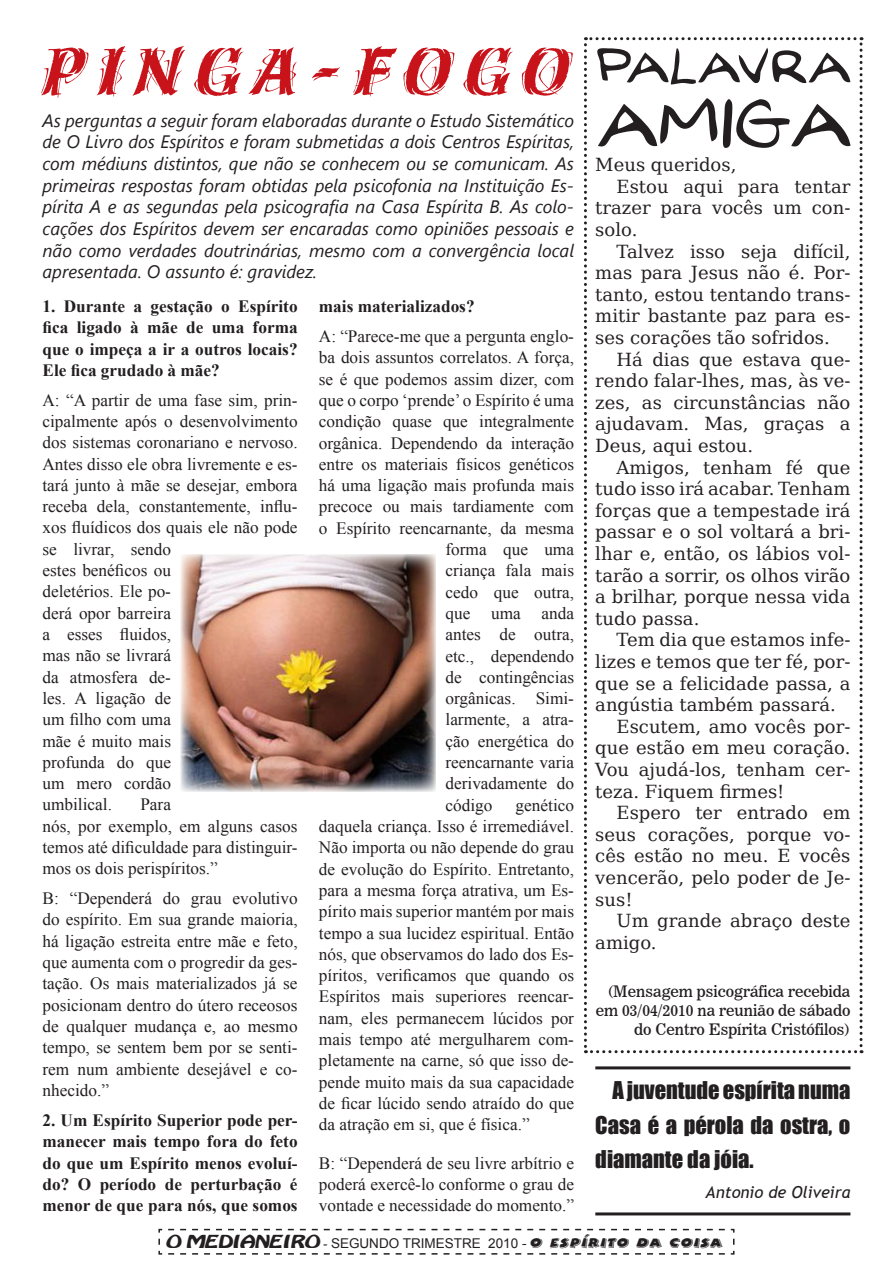
<style>
.page{position:relative;width:893px;height:1263px;background:#fff}
.page>*{position:absolute;margin:0;border:0;box-sizing:border-box;transform-origin:0 0}
.t1{font:81px "Nellys Hand";color:#231f20;scale:1.04 1}
.t2{font:72px "Hazel Let Plain";letter-spacing:.15em;color:#c8131b}
.t3{font:57px "Nellys Hand";letter-spacing:.01em;color:#231f20;scale:1.04 1}
.t4{font:22.5px/34.5px "Impact";color:#231f20;text-align:justify}
.t5{font:18px/21.6px "DejaVu Serif";color:#231f20;text-align:justify}
.t6{font:italic 18px/21.6px "Segoe UI";color:#231f20;text-align:justify}
.t7{font:17.25px/21.3px "Times New Roman";color:#231f20;text-align:justify}
.t8{font:700 17.25px/21.3px "Times New Roman";color:#231f20;text-align:justify}
.t9{font:italic 16.5px "Trebuchet MS";color:#231f20}
.t10{font:15.75px/18.9px "News 706 BT Roman C";color:#231f20;text-align:right}
.t11{font:13.5px "Arial";color:#231f20}
.s1{font-family:"Batavia";font-stretch:expanded;font-size:17.55px}
.s2{font-family:"Times New Roman"}
.s3{font-family:"Bertram Let Plain";font-size:15px}
</style>
<div class="page">
<img style="left:181px;top:554px;width:255px;height:238px">
<svg style="left:584px;top:37px;width:278px;height:1016px"></svg>
<hr style="left:595px;top:1066px;width:255px;height:3px;background:#231f20">
<hr style="left:595px;top:1212px;width:255px;height:3px;background:#231f20">
<svg style="left:158px;top:1228px;width:577px;height:27px"></svg>
<p class="t2" style="left:43px;top:32px;width:531px">PINGA-FOGO</p>
<p class="t6" style="left:43px;top:109px;width:533px">As perguntas a seguir foram elaboradas durante o Estudo Sistemático de O Livro dos Espíritos e foram submetidas a dois Centros Espíritas, com médiuns distintos, que não se conhecem ou se comunicam. As primeiras respostas foram obtidas pela psicofonia na Instituição Es&shy;pírita A e as segundas pela psicografia na Casa Espírita B. As colo&shy;cações dos Espíritos devem ser encaradas como opiniões pessoais e não como verdades doutrinárias, mesmo com a convergência local apresentada. O assunto é: gravidez.</p>
<p class="t8" style="left:43px;top:295px;width:257px">1. Durante a gestação o Espírito fica ligado à mãe de uma forma que o impeça a ir a outros locais?<br>Ele fica grudado à mãe?</p>
<p class="t7" style="left:43px;top:389px;width:257px;text-align:left">A: “A partir de uma fase sim, prin&shy;cipalmente após o desenvolvimento dos sistemas coronariano e nervoso.<br>Antes disso ele obra livremente e es&shy;tará junto à mãe se desejar, embora receba dela, constantemente, influ&shy;xos fluídicos dos quais ele não pode se livrar, sendo<br>estes benéficos ou<br>deletérios. Ele po-<br>derá opor barreira<br>a esses fluidos,<br>mas não se livrará<br>da atmosfera de-<br>les. A ligação de<br>um filho com uma<br>mãe é muito mais<br>profunda do que<br>um mero cordão<br>umbilical.</p>
<p class="t3" style="left:595px;top:31px;width:247px">PALAVRA</p>
<p class="t1" style="left:595px;top:73px;width:247px">AMIGA</p>
<p class="t5" style="left:595px;top:152px;width:143px">Meus queridos,</p>
<p class="t5" style="left:595px;top:174px;width:257px;text-indent:21px">Estou aqui para tentar trazer para vocês um con&shy;solo.</p>
<p class="t5" style="left:595px;top:239px;width:257px;text-indent:21px">Talvez isso seja difícil, mas para Jesus não é. Por&shy;tanto, estou tentando trans&shy;mitir bastante paz para es&shy;ses corações tão sofridos.</p>
<p class="t5" style="left:595px;top:347px;width:257px;text-indent:21px">Há dias que estava que&shy;rendo falar-lhes, mas, às ve&shy;zes, as circunstâncias não ajudavam. Mas, graças a Deus, aqui estou.</p>
<p class="t5" style="left:595px;top:455px;width:257px;text-indent:21px">Amigos, tenham fé que tudo isso irá acabar. Tenham forças que a tempestade irá passar e o sol voltará a bri&shy;lhar e, então, os lábios vol&shy;tarão a sorrir, os olhos virão a brilhar, porque nessa vida tudo passa.</p>
<p class="t5" style="left:595px;top:628px;width:257px;text-indent:21px">Tem dia que estamos infe&shy;lizes e temos que ter fé, por&shy;que se a felicidade passa, a angústia também passará.</p>
<p class="t5" style="left:595px;top:714px;width:257px;text-indent:21px">Escutem, amo vocês por&shy;que estão em meu coração.<br>Vou ajudá-los, tenham cer&shy;teza. Fiquem firmes!</p>
<p class="t5" style="left:595px;top:800px;width:257px;text-indent:21px">Espero ter entrado em seus corações, porque vo&shy;cês estão no meu. E vocês vencerão, pelo poder de Je&shy;sus!</p>
<p class="t5" style="left:595px;top:908px;width:257px;text-indent:21px">Um grande abraço deste amigo.</p>
<p class="t8" style="left:319px;top:295px;width:157px">mais materializados?</p>
<p class="t7" style="left:319px;top:325px;width:257px">A: “Parece-me que a pergunta englo-</p>
<p class="t7" style="left:319px;top:347px;width:257px">ba dois assuntos correlatos. A força,</p>
<p class="t7" style="left:319px;top:368px;width:257px">se é que podemos assim dizer, com</p>
<p class="t7" style="left:319px;top:389px;width:257px">que o corpo ‘prende’ o Espírito é uma</p>
<p class="t7" style="left:319px;top:411px;width:257px">condição quase que integralmente</p>
<p class="t7" style="left:319px;top:432px;width:257px">orgânica. Dependendo da interação</p>
<p class="t7" style="left:319px;top:453px;width:257px">entre os materiais físicos genéticos</p>
<p class="t7" style="left:319px;top:474px;width:257px">há uma ligação mais profunda mais</p>
<p class="t7" style="left:319px;top:496px;width:257px">precoce ou mais tardiamente com</p>
<p class="t7" style="left:319px;top:517px;width:257px">o Espírito reencarnante, da mesma</p>
<p class="t7" style="left:446px;top:538px;width:130px">forma que uma</p>
<p class="t7" style="left:446px;top:560px;width:130px">criança fala mais</p>
<p class="t7" style="left:446px;top:581px;width:130px">cedo que outra,</p>
<p class="t7" style="left:446px;top:602px;width:130px">que uma anda</p>
<p class="t7" style="left:446px;top:624px;width:130px">antes de outra,</p>
<p class="t7" style="left:446px;top:645px;width:130px">etc., dependendo</p>
<p class="t7" style="left:446px;top:666px;width:130px">de contingências</p>
<p class="t7" style="left:446px;top:687px;width:130px">orgânicas. Simi-</p>
<p class="t7" style="left:446px;top:709px;width:130px">larmente, a atra-</p>
<p class="t7" style="left:446px;top:730px;width:130px">ção energética do</p>
<p class="t7" style="left:446px;top:751px;width:130px">reencarnante varia</p>
<p class="t7" style="left:446px;top:773px;width:130px">derivadamente do</p>
<p class="t7" style="left:446px;top:794px;width:48px">código</p>
<p class="t7" style="left:319px;top:794px;width:257px;text-indent:197px">genético daquela criança. Isso é irremediável.<br>Não importa ou não depende do grau de evolução do Espírito. Entretanto, para a mesma força atrativa, um Es&shy;pírito mais superior mantém por mais tempo a sua lucidez espiritual. Então nós, que observamos do lado dos Es&shy;píritos, verificamos que quando os Espíritos mais superiores reencar&shy;nam, eles permanecem lúcidos por mais tempo até mergulharem com&shy;pletamente na carne, só que isso de&shy;pende muito mais da sua capacidade de ficar lúcido sendo atraído do que da atração em si, que é física.”</p>
<p class="t7" style="left:319px;top:1152px;width:257px">B: “Dependerá de seu livre arbítrio e poderá exercê-lo conforme o grau de vontade e necessidade do momento.”</p>
<p class="t7" style="left:43px;top:794px;width:257px;text-align:left;text-indent:98px">Para<br>nós, por exemplo, em alguns casos temos até dificuldade para distinguir&shy;mos os dois perispíritos.”</p>
<p class="t7" style="left:43px;top:887px;width:257px">B: “Dependerá do grau evolutivo do espírito. Em sua grande maioria, há ligação estreita entre mãe e feto, que aumenta com o progredir da ges&shy;tação. Os mais materializados já se posicionam dentro do útero receosos de qualquer mudança e, ao mesmo tempo, se sentem bem por se senti&shy;rem num ambiente desejável e co&shy;nhecido.”</p>
<p class="t8" style="left:43px;top:1109px;width:257px">2. Um Espírito Superior pode per&shy;manecer mais tempo fora do feto do que um Espírito menos evoluí&shy;do? O período de perturbação é menor de que para nós, que somos</p>
<p class="t10" style="left:596px;top:982px;width:256px">(Mensagem psicográfica recebida em 03/04/2010 na reunião de sábado do Centro Espírita Cristófilos)</p>
<p class="t4" style="left:595px;top:1072px;width:257px;text-indent:17px">A juventude espírita numa Casa é a pérola da ostra, o diamante da jóia.</p>
<p class="t9" style="left:706px;top:1183px;width:146px">Antonio de Oliveira</p>
<p class="t11" style="left:165px;top:1235px;width:559px"><span class="s1">O MEDIANEIRO</span> <span class="s2">-</span> SEGUNDO TRIMESTRE 2010 - <span class="s3">O ESPÍRITO DA COISA</span></p>
</div>
